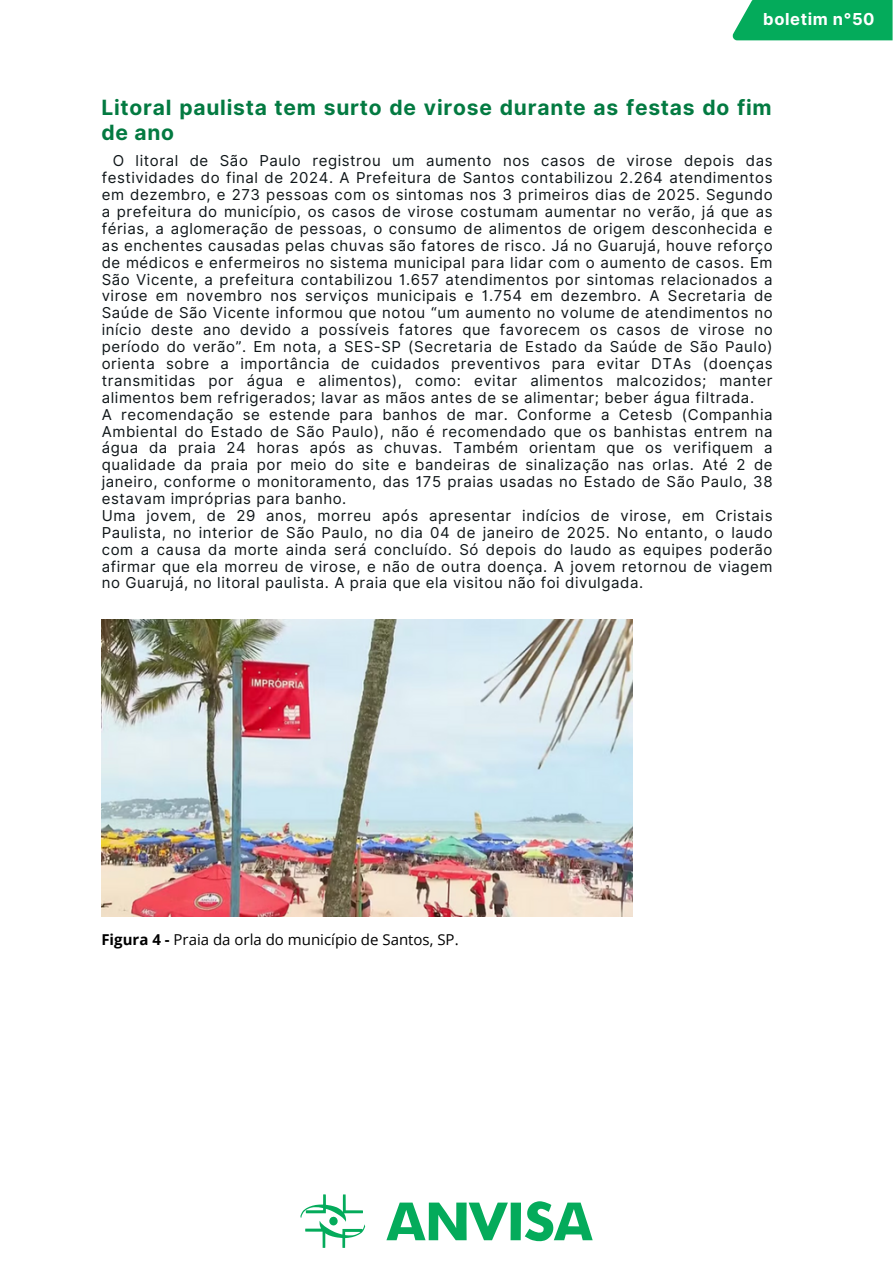
<style>
.page{position:relative;width:894px;height:1264px;background:#fff}
.page>*{position:absolute;margin:0;border:0;box-sizing:border-box;transform-origin:0 0}
.t1{font:700 21px/24.8px "Inter";letter-spacing:.035em;color:#037a41}
.t2{font:700 16.5px "Inter";letter-spacing:.035em;color:#fff}
.t3{font:15px/16.8px "Inter";letter-spacing:.04em;color:#0e1518;text-align:justify}
.t4{font:15px "Open Sans";color:#000}
.s1{font-weight:700}
</style>
<div class="page">
<div style="left:732px;top:0;width:160px;height:40px;background:#04ab5b"></div>
<svg style="left:300px;top:1194px;width:65px;height:53px"></svg>
<svg style="left:386px;top:1201px;width:206px;height:40px"></svg>
<img style="left:102px;top:619px;width:530px;height:297px">
<p class="t2" style="left:763px;top:9px;width:113px">boletim n°50</p>
<p class="t1" style="left:101px;top:95px;width:671px">Litoral paulista tem surto de virose durante as festas do fim de ano</p>
<p class="t3" style="left:102px;top:152px;width:672px;text-indent:11px">O litoral de São Paulo registrou um aumento nos casos de virose depois das festividades do final de 2024. A Prefeitura de Santos contabilizou 2.264 atendimentos em dezembro, e 273 pessoas com os sintomas nos 3 primeiros dias de 2025. Segundo a prefeitura do município, os casos de virose costumam aumentar no verão, já que as férias, a aglomeração de pessoas, o consumo de alimentos de origem desconhecida e as enchentes causadas pelas chuvas são fatores de risco. Já no Guarujá, houve reforço de médicos e enfermeiros no sistema municipal para lidar com o aumento de casos. Em São Vicente, a prefeitura contabilizou 1.657 atendimentos por sintomas relacionados a virose em novembro nos serviços municipais e 1.754 em dezembro. A Secretaria de Saúde de São Vicente informou que notou “um aumento no volume de atendimentos no início deste ano devido a possíveis fatores que favorecem os casos de virose no período do verão”. Em nota, a SES-SP (Secretaria de Estado da Saúde de São Paulo) orienta sobre a importância de cuidados preventivos para evitar DTAs (doenças transmitidas por água e alimentos), como: evitar alimentos malcozidos; manter alimentos bem refrigerados; lavar as mãos antes de se alimentar; beber água filtrada.</p>
<h2 class="t3" style="left:102px;top:406px;width:672px">A recomendação se estende para banhos de mar. Conforme a Cetesb (Companhia Ambiental do Estado de São Paulo), não é recomendado que os banhistas entrem na água da praia 24 horas após as chuvas. Também orientam que os verifiquem a qualidade da praia por meio do site e bandeiras de sinalização nas orlas. Até 2 de janeiro, conforme o monitoramento, das 175 praias usadas no Estado de São Paulo, 38 estavam impróprias para banho.</h2>
<h1 class="t3" style="left:102px;top:507px;width:672px">Uma jovem, de 29 anos, morreu após apresentar indícios de virose, em Cristais Paulista, no interior de São Paulo, no dia 04 de janeiro de 2025. No entanto, o laudo com a causa da morte ainda será concluído. Só depois do laudo as equipes poderão afirmar que ela morreu de virose, e não de outra doença. A jovem retornou de viagem no Guarujá, no litoral paulista. A praia que ela visitou não foi divulgada.</h1>
<p class="t4" style="left:101px;top:929px;width:358px"><span class="s1">Figura 4 -</span> Praia da orla do município de Santos, SP.</p>
</div>
